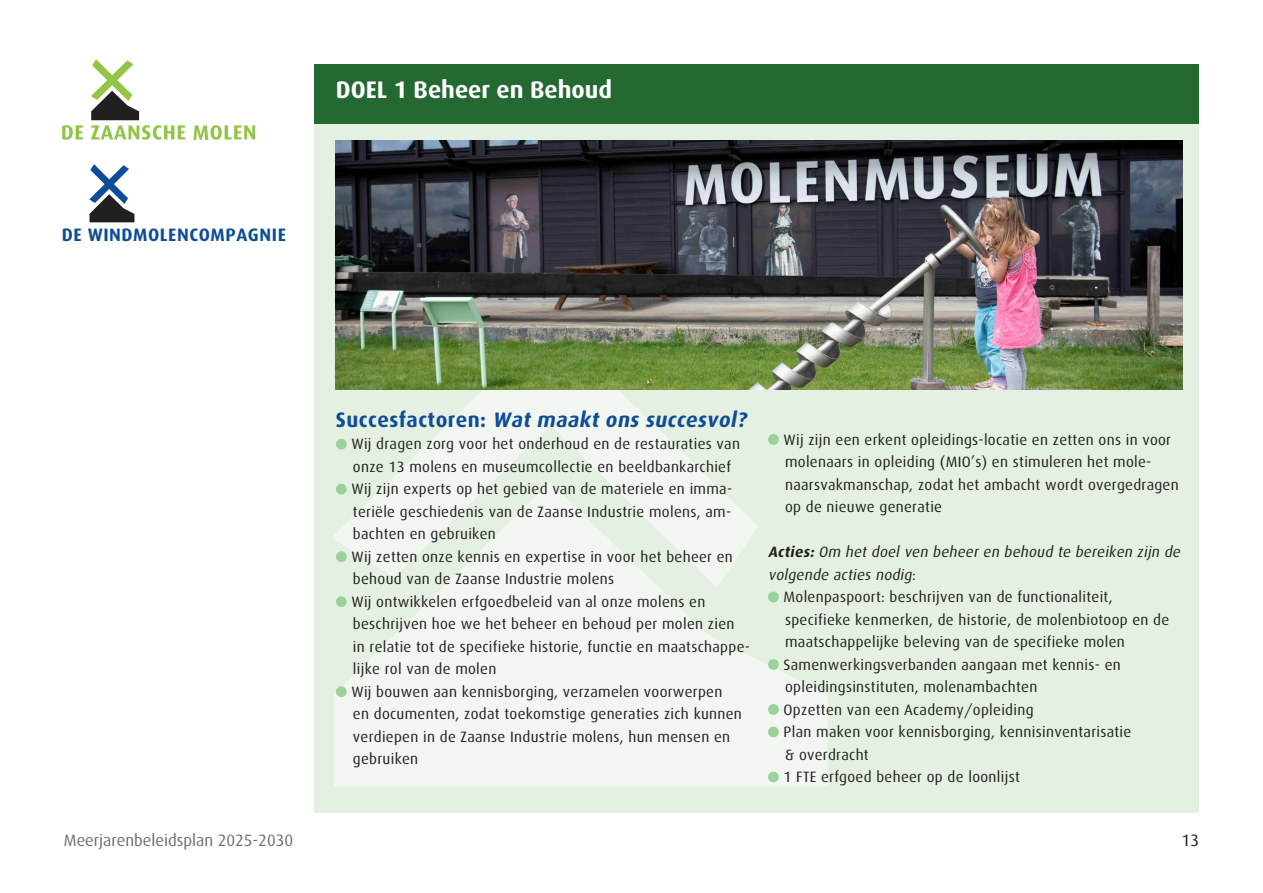
<style>
.page{position:relative;width:1263px;height:893px;background:#fff}
.page>*{position:absolute;margin:0;border:0;box-sizing:border-box;transform-origin:0 0}
.t1{font:700 24px "Dax Pro";color:#fff}
.tussenkopje{font:italic 700 21px "Dax Pro";color:#0f4d96}
.t2{font:700 18px "Dax Pro";letter-spacing:.03em;color:#0f4d96}
.t3{font:16.5px "Dax Pro";color:#6c6d70}
.platte_tekst{font:16.5px "Dax Pro";color:#231f20}
.platte_tekst-2{font:15px/22.5px "Dax Pro";letter-spacing:.02em;color:#231f20}
.platte_tekst-3{font:italic 15px/22.5px "Dax Pro";color:#231f20}
.s1{font-style:normal}
.s2{font-weight:700}
</style>
<div class="page">
<svg style="left:62px;top:125px;width:21px;height:15px"></svg>
<svg style="left:193px;top:125px;width:62px;height:15px"></svg>
<svg style="left:91px;top:59px;width:94px;height:81px"></svg>
<div style="left:315px;top:121px;width:884px;height:691px;background:#e4f1e2"></div>
<svg style="left:334px;top:588px;width:493px;height:198px;fill:#f1f7f0"></svg>
<svg style="left:332px;top:158px;width:437px;height:430px;fill:#f1f7f0"></svg>
<svg style="left:89px;top:164px;width:45px;height:58px"></svg>
<div style="left:315px;top:64px;width:884px;height:59px;background:#246932"></div>
<svg style="left:336px;top:439px;width:11px;height:10px"></svg>
<svg style="left:336px;top:484px;width:11px;height:10px"></svg>
<svg style="left:336px;top:551px;width:11px;height:11px"></svg>
<svg style="left:336px;top:596px;width:11px;height:11px"></svg>
<svg style="left:336px;top:686px;width:11px;height:11px"></svg>
<svg style="left:768px;top:434px;width:11px;height:11px"></svg>
<svg style="left:768px;top:592px;width:11px;height:10px"></svg>
<svg style="left:768px;top:659px;width:11px;height:11px"></svg>
<svg style="left:768px;top:704px;width:11px;height:11px"></svg>
<svg style="left:768px;top:727px;width:11px;height:10px"></svg>
<svg style="left:768px;top:772px;width:11px;height:10px"></svg>
<img style="left:336px;top:140px;width:846px;height:249px">
<p class="t1" style="left:336px;top:75px;width:278px">DOEL 1 Beheer en Behoud</p>
<p class="t2" style="left:62px;top:225px;width:226px">DE WINDMOLENCOMPAGNIE</p>
<p class="t3" style="left:64px;top:831px;width:231px">Meerjarenbeleidsplan 2025-2030</p>
<p class="tussenkopje" style="left:336px;top:407px;width:416px"><span class="s1">S u c c e s f a c t o r e n :</span> Wat maakt ons succesvol?</p>
<p class="platte_tekst-2" style="left:351px;top:433px;width:390px">Wij dragen zorg voor het onderhoud en de restauraties van</p>
<p class="platte_tekst-2" style="left:353px;top:455px;width:380px">onze 13 molens en museumcollectie en beeldbankarchief</p>
<p class="platte_tekst-2" style="left:351px;top:478px;width:382px">Wij zijn experts op het gebied van de materiele en imma-</p>
<p class="platte_tekst-2" style="left:353px;top:500px;width:380px">teriële geschiedenis van de Zaanse Industrie molens, am&shy;bachten en gebruiken</p>
<p class="platte_tekst-2" style="left:351px;top:545px;width:383px">Wij zetten onze kennis en expertise in voor het beheer en</p>
<p class="platte_tekst-2" style="left:353px;top:568px;width:263px">behoud van de Zaanse Industrie molens</p>
<p class="platte_tekst-2" style="left:351px;top:590px;width:355px">Wij ontwikkelen erfgoedbeleid van al onze molens en</p>
<p class="platte_tekst-2" style="left:353px;top:613px;width:398px">beschrijven hoe we het beheer en behoud per molen zien in relatie tot de specifieke historie, functie en maatschappe&shy;lijke rol van de molen</p>
<p class="platte_tekst-2" style="left:351px;top:680px;width:372px">Wij bouwen aan kennisborging, verzamelen voorwerpen</p>
<p class="platte_tekst-2" style="left:353px;top:703px;width:390px">en documenten, zodat toekomstige generaties zich kunnen verdiepen in de Zaanse Industrie molens, hun mensen en gebruiken</p>
<p class="platte_tekst-2" style="left:783px;top:428px;width:389px">Wij zijn een erkent opleidings-locatie en zetten ons in voor</p>
<p class="platte_tekst-2" style="left:785px;top:451px;width:395px">molenaars in opleiding (MIO’s) en stimuleren het mole&shy;naarsvakmanschap, zodat het ambacht wordt overgedragen op de nieuwe generatie</p>
<p class="platte_tekst-3" style="left:768px;top:541px;width:416px"><span class="s2">Acties:</span> Om het doel ven beheer en behoud te bereiken zijn de volgende acties nodig<span class="s1">:</span></p>
<p class="platte_tekst-2" style="left:783px;top:586px;width:331px">Molenpaspoort: beschrijven van de functionaliteit,</p>
<p class="platte_tekst-2" style="left:785px;top:608px;width:386px">specifieke kenmerken, de historie, de molenbiotoop en de maatschappelijke beleving van de specifieke molen</p>
<p class="platte_tekst-2" style="left:783px;top:653px;width:339px">Samenwerkingsverbanden aangaan met kennis- en</p>
<p class="platte_tekst-2" style="left:785px;top:676px;width:254px">opleidingsinstituten, molenambachten</p>
<p class="platte_tekst-2" style="left:783px;top:698px;width:251px">Opzetten van een Academy/opleiding</p>
<p class="platte_tekst-2" style="left:783px;top:721px;width:349px">Plan maken voor kennisborging, kennisinventarisatie</p>
<p class="platte_tekst-2" style="left:785px;top:743px;width:85px">&amp; overdracht</p>
<p class="platte_tekst-2" style="left:783px;top:766px;width:238px">1 FTE erfgoed beheer op de loonlijst</p>
<p class="platte_tekst" style="left:1181px;top:831px;width:19px">13</p>
</div>
